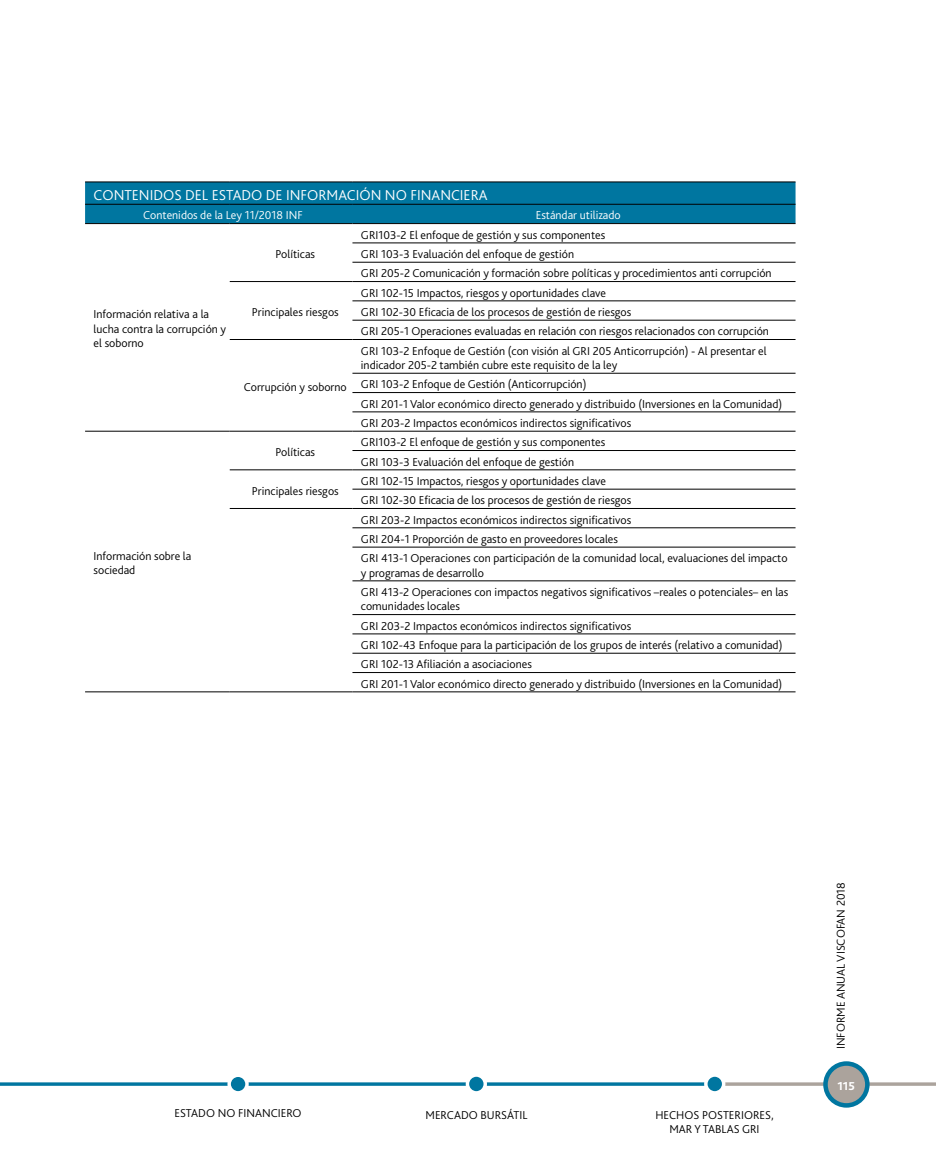
<style>
.page{position:relative;width:936px;height:1149px;background:#fff}
.page>*{position:absolute;margin:0;border:0;box-sizing:border-box;transform-origin:0 0}
.t1{font:300 15px "Bliss 2";color:#fff}
.t2{font:300 12px/19.4px "Bliss 2";color:#000}
.t3{font:300 12px "Bliss 2";color:#fff}
.t4{font:800 12px "Bliss 2";color:#fff}
</style>
<div class="page">
<svg style="left:1px;top:1082px;width:226px;height:3px"></svg>
<svg style="left:249px;top:1082px;width:216px;height:3px"></svg>
<svg style="left:487px;top:1082px;width:217px;height:3px"></svg>
<svg style="left:725px;top:1081px;width:210px;height:4px"></svg>
<svg style="left:229px;top:1074px;width:18px;height:18px"></svg>
<div style="left:227px;top:1073px;width:22px;height:21px;border:3px solid #fff;border-radius:50%"></div>
<svg style="left:467px;top:1074px;width:18px;height:18px"></svg>
<div style="left:465px;top:1072px;width:22px;height:22px;border:3px solid #fff;border-radius:50%"></div>
<svg style="left:705px;top:1074px;width:18px;height:18px"></svg>
<div style="left:704px;top:1072px;width:21px;height:22px;border:3px solid #fff;border-radius:50%"></div>
<svg style="left:825px;top:1063px;width:42px;height:41px"></svg>
<div style="left:823px;top:1060px;width:46px;height:47px;border:4px solid #0076a0;border-radius:50%"></div>
<div style="left:85px;top:182px;width:710px;height:41px;background:#0076a0"></div>
<svg style="left:85px;top:224px;width:710px;height:450px"></svg>
<hr style="left:85px;top:181px;width:145px;height:1px;background:#000">
<hr style="left:230px;top:181px;width:122px;height:1px;background:#000">
<hr style="left:352px;top:181px;width:443px;height:1px;background:#000">
<hr style="left:85px;top:204px;width:145px;height:1px;background:#000">
<hr style="left:230px;top:204px;width:122px;height:1px;background:#000">
<hr style="left:352px;top:204px;width:443px;height:1px;background:#000">
<hr style="left:85px;top:223px;width:145px;height:1px;background:#000">
<hr style="left:230px;top:223px;width:122px;height:1px;background:#000">
<hr style="left:352px;top:223px;width:443px;height:1px;background:#000">
<hr style="left:352px;top:242px;width:443px;height:1px;background:#000">
<hr style="left:352px;top:262px;width:443px;height:1px;background:#000">
<hr style="left:230px;top:281px;width:122px;height:1px;background:#000">
<hr style="left:352px;top:281px;width:443px;height:1px;background:#000">
<hr style="left:352px;top:300px;width:443px;height:1px;background:#000">
<hr style="left:352px;top:320px;width:443px;height:1px;background:#000">
<hr style="left:230px;top:339px;width:122px;height:1px;background:#000">
<hr style="left:352px;top:339px;width:443px;height:1px;background:#000">
<hr style="left:352px;top:373px;width:443px;height:1px;background:#000">
<hr style="left:352px;top:392px;width:443px;height:1px;background:#000">
<hr style="left:352px;top:411px;width:443px;height:1px;background:#000">
<hr style="left:85px;top:430px;width:145px;height:1px;background:#000">
<hr style="left:230px;top:430px;width:122px;height:1px;background:#000">
<hr style="left:352px;top:430px;width:443px;height:1px;background:#000">
<hr style="left:352px;top:450px;width:443px;height:1px;background:#000">
<hr style="left:230px;top:469px;width:122px;height:1px;background:#000">
<hr style="left:352px;top:469px;width:443px;height:1px;background:#000">
<hr style="left:352px;top:488px;width:443px;height:1px;background:#000">
<hr style="left:230px;top:508px;width:122px;height:1px;background:#000">
<hr style="left:352px;top:508px;width:443px;height:1px;background:#000">
<hr style="left:352px;top:527px;width:443px;height:1px;background:#000">
<hr style="left:352px;top:546px;width:443px;height:1px;background:#000">
<hr style="left:352px;top:580px;width:443px;height:1px;background:#000">
<hr style="left:352px;top:614px;width:443px;height:1px;background:#000">
<hr style="left:352px;top:633px;width:443px;height:1px;background:#000">
<hr style="left:352px;top:652px;width:443px;height:1px;background:#000">
<hr style="left:352px;top:672px;width:443px;height:1px;background:#000">
<hr style="left:85px;top:691px;width:145px;height:1px;background:#000">
<hr style="left:230px;top:691px;width:122px;height:1px;background:#000">
<hr style="left:352px;top:691px;width:443px;height:1px;background:#000">
<p class="t1" style="left:94px;top:185px;width:395px">CONTENIDOS DEL ESTADO DE INFORMACIÓN NO FINANCIERA</p>
<p class="t3" style="left:143px;top:208px;width:161px">Contenidos de la Ley 11/2018 INF</p>
<p class="t3" style="left:535px;top:208px;width:87px">Estándar utilizado</p>
<p class="t2" style="left:94px;top:307px;width:134px;line-height:14.4px">Información relativa a la lucha contra la corrupción y el soborno</p>
<p class="t2" style="left:94px;top:548px;width:99px;line-height:14.4px">Información sobre la sociedad</p>
<p class="t2" style="left:275px;top:244px;width:41px">Políticas</p>
<p class="t2" style="left:252px;top:302px;width:88px">Principales riesgos</p>
<p class="t2" style="left:244px;top:376px;width:104px">Corrupción y soborno</p>
<p class="t2" style="left:361px;top:225px;width:412px">GRI103-2 El enfoque de gestión y sus componentes<br>GRI 103-3 Evaluación del enfoque de gestión<br>GRI 205-2 Comunicación y formación sobre políticas y procedimientos anti corrupción</p>
<p class="t2" style="left:361px;top:282px;width:409px">GRI 102-15 Impactos, riesgos y oportunidades clave<br>GRI 102-30 Eficacia de los procesos de gestión de riesgos<br>GRI 205-1 Operaciones evaluadas en relación con riesgos relacionados con corrupción</p>
<p class="t2" style="left:361px;top:343px;width:407px;line-height:14.4px">GRI 103-2 Enfoque de Gestión (con visión al GRI 205 Anticorrupción) - Al presentar el indicador 205-2 también cubre este requisito de la ley</p>
<p class="t2" style="left:361px;top:374px;width:423px">GRI 103-2 Enfoque de Gestión (Anticorrupción)<br>GRI 201-1 Valor económico directo generado y distribuido (Inversiones en la Comunidad)<br>GRI 203-2 Impactos económicos indirectos significativos</p>
<p class="t2" style="left:275px;top:442px;width:41px">Políticas</p>
<p class="t2" style="left:361px;top:432px;width:246px">GRI103-2 El enfoque de gestión y sus componentes<br>GRI 103-3 Evaluación del enfoque de gestión</p>
<p class="t2" style="left:252px;top:480px;width:88px">Principales riesgos</p>
<p class="t2" style="left:361px;top:471px;width:428px">GRI 102-15 Impactos, riesgos y oportunidades clave<br>GRI 102-30 Eficacia de los procesos de gestión de riesgos<br>GRI 203-2 Impactos económicos indirectos significativos<br>GRI 204-1 Proporción de gasto en proveedores locales<br>GRI 413-1 Operaciones con participación de la comunidad local, evaluaciones del impacto</p>
<p class="t2" style="left:361px;top:562px;width:429px">y programas de desarrollo<br>GRI 413-2 Operaciones con impactos negativos significativos –reales o potenciales– en las</p>
<p class="t2" style="left:361px;top:596px;width:423px">comunidades locales<br>GRI 203-2 Impactos económicos indirectos significativos<br>GRI 102-43 Enfoque para la participación de los grupos de interés (relativo a comunidad)<br>GRI 102-13 Afiliación a asociaciones<br>GRI 201-1 Valor económico directo generado y distribuido (Inversiones en la Comunidad)</p>
<p class="t2" style="left:174px;top:1102px;width:129px">ESTADO NO FINANCIERO</p>
<p class="t2" style="left:425px;top:1104px;width:103px">MERCADO BURSÁTIL</p>
<p class="t2" style="left:655px;top:1106px;width:120px;line-height:14.4px;text-align:center">HECHOS POSTERIORES,<br>MAR Y TABLAS GRI</p>
<p class="t2" style="left:830px;top:1048px;width:168px;rotate:-90deg">INFORME ANUAL VISCOFAN 2018</p>
<p class="t4" style="left:837px;top:1077px;width:19px">115</p>
</div>
